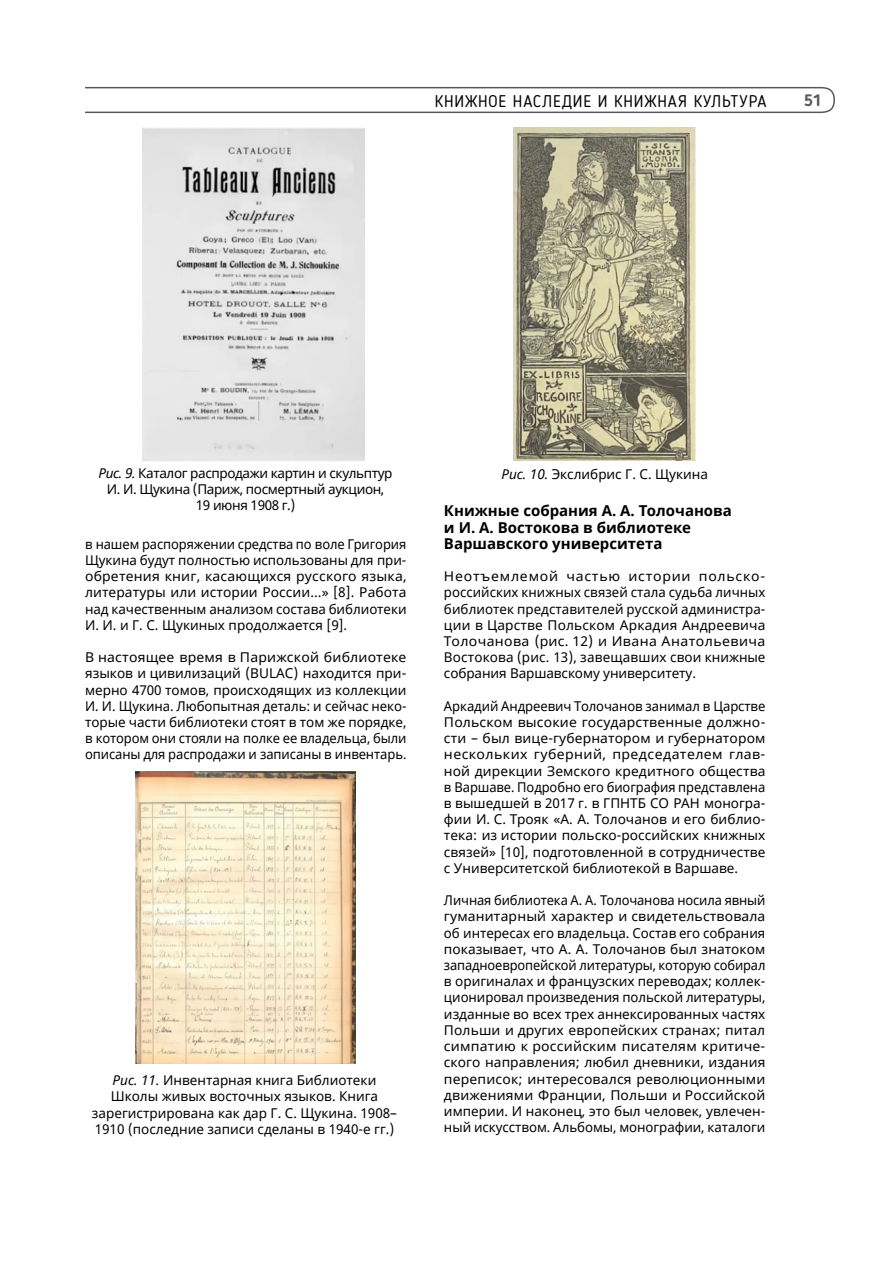
<style>
.page{position:relative;width:893px;height:1263px;background:#fff}
.page>*{position:absolute;margin:0;border:0;box-sizing:border-box;transform-origin:0 0}
.t1{font:16.5px "Blogger Sans";letter-spacing:.05em;color:#000}
.t2{font:700 16.5px "Blogger Sans";color:#58595b}
.t3{font:700 15px/16.2px "Noto Sans";color:#000}
.t4{font:13.5px/16.2px "Noto Sans";color:#000;text-align:justify;scale:.95 1}
.t5{font:13.5px/16.2px "Noto Sans";color:#000;text-align:justify}
.t6{font:13.5px/16.2px "Noto Sans";color:#000;text-align:justify;scale:1.04 1}
.t7{font:13.5px/16.2px "Noto Sans";color:#000;text-align:justify;scale:.96 1}
.t8{font:13.5px/16.2px "Noto Sans";letter-spacing:-.03em;color:#000;text-align:center}
.s1{font-style:italic}
</style>
<div class="page">
<svg style="left:85px;top:86px;width:750px;height:28px"></svg>
<img style="left:142px;top:128px;width:222px;height:334px">
<img style="left:513px;top:128px;width:183px;height:333px">
<img style="left:135px;top:772px;width:221px;height:291px">
<p class="t1" style="left:435px;top:91px;width:333px">КНИЖНОЕ НАСЛЕДИЕ И КНИЖНАЯ КУЛЬТУРА</p>
<p class="t2" style="left:804px;top:90px;width:19px">51</p>
<p class="t8" style="left:99px;top:465px;width:295px"><span class="s1">Рис. 9.</span> Каталог распродажи картин и скульптур<br>И. И. Щукина (Париж, посмертный аукцион,<br>19 июня 1908 г.)</p>
<p class="t5" style="left:501px;top:467px;width:208px"><span class="s1">Рис. 10.</span> Экслибрис Г. С. Щукина</p>
<p class="t3" style="left:444px;top:503px;width:289px">Книжные собрания А. А. Толочанова и И. А. Востокова в библиотеке<br>Варшавского университета</p>
<p class="t6" style="left:444px;top:569px;width:311px">Неотъемлемой частью истории польско&shy;российских книжных связей стала судьба личных библиотек представителей русской администра&shy;ции в Царстве Польском Аркадия Андреевича Толочанова (рис. 12) и Ивана Анатольевича Востокова (рис. 13), завещавших свои книжные собрания Варшавскому университету.</p>
<p class="t5" style="left:444px;top:698px;width:323px">Аркадий Андреевич Толочанов занимал в Царстве Польском высокие государственные должно&shy;сти – был вице-губернатором и губернатором нескольких губерний, председателем глав&shy;ной дирекции Земского кредитного общества в Варшаве. Подробно его биография представлена в вышедшей в 2017 г. в ГПНТБ СО РАН моногра&shy;фии И. С. Трояк «А. А. Толочанов и его библио&shy;тека: из истории польско-российских книжных связей» [10], подготовленной в сотрудничестве с Университетской библиотекой в Варшаве.</p>
<p class="t4" style="left:444px;top:893px;width:340px">Личная библиотека А. А. Толочанова носила явный гуманитарный характер и свидетельствовала об интересах его владельца. Состав его собрания показывает, что А. А. Толочанов был знатоком западноевропейской литературы, которую собирал в оригиналах и французских переводах; коллек&shy;ционировал произведения польской литературы, изданные во всех трех аннексированных частях Польши и других европейских странах; питал симпатию к российским писателям критиче&shy;ского направления; любил дневники, издания переписок; интересовался революционными движениями Франции, Польши и Российской империи. И наконец, это был человек, увлечен&shy;ный искусством. Альбомы, монографии, каталоги</p>
<p class="t7" style="left:85px;top:536px;width:336px">в нашем распоряжении средства по воле Григория Щукина будут полностью использованы для при&shy;обретения книг, касающихся русского языка, литературы или истории России…» [8]. Работа над качественным анализом состава библиотеки И. И. и Г. С. Щукиных продолжается [9].</p>
<p class="t6" style="left:85px;top:650px;width:311px">В настоящее время в Парижской библиотеке языков и цивилизаций (BULAC) находится при&shy;мерно 4700 томов, происходящих из коллекции И. И. Щукина. Любопытная деталь: и сейчас неко&shy;торые части библиотеки стоят в том же порядке, в котором они стояли на полке ее владельца, были описаны для распродажи и записаны в инвентарь.</p>
<p class="t5" style="left:92px;top:1073px;width:307px;text-align:center"><span class="s1">Рис. 11.</span> Инвентарная книга Библиотеки Школы живых восточных языков. Книга зарегистрирована как дар Г. С. Щукина. 1908– 1910 (последние записи сделаны в 1940-е гг.)</p>
</div>
